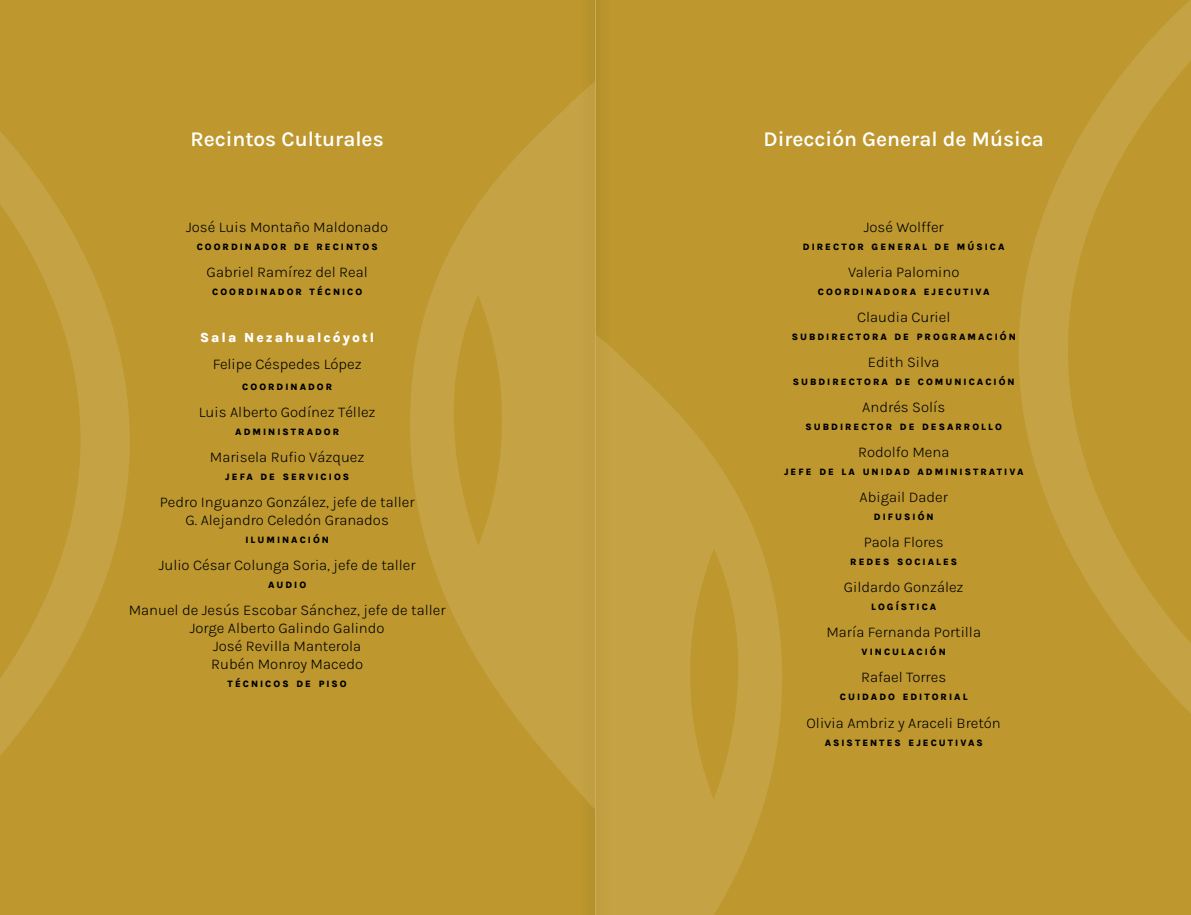
<style>
.page{position:relative;width:1191px;height:915px;background:#fff}
.page>*{position:absolute;margin:0;border:0;box-sizing:border-box;transform-origin:0 0}
.t1{font:600 21px "Karla";color:#fff}
.t2{font:300 15px/18px "Karla";color:#000;text-align:center}
.t3{font:800 13.5px "Karla";letter-spacing:.15em;color:#fff}
.t4{font:800 9.45px "Karla";letter-spacing:.215em;color:#000}
</style>
<div class="page">
<div style="left:0;top:0;width:595px;height:914px;background:#be982e"></div>
<div style="left:595px;top:0;width:596px;height:914px;background:#be982e"></div>
<svg style="left:410px;top:94px;width:171px;height:700px;fill:#c5a243"></svg>
<svg style="left:0;top:132px;width:130px;height:623px"></svg>
<svg style="left:1019px;top:0;width:172px;height:713px"></svg>
<svg style="left:609px;top:346px;width:173px;height:568px;fill:#c5a243"></svg>
<svg style="left:581px;top:82px;width:28px;height:832px;fill:#c19f41"></svg>
<hr style="left:595px;top:0;width:1px;height:914px;background:#cbad58">
<h1 class="t1" style="left:190px;top:126px;width:195px">Recintos Culturales</h1>
<h1 class="t1" style="left:763px;top:126px;width:282px">Dirección General de Música</h1>
<p class="t2" style="left:186px;top:217px;width:204px">José Luis Montaño Maldonado</p>
<p class="t4" style="left:197px;top:241px;width:183px">COORDINADOR DE RECINTOS</p>
<p class="t2" style="left:207px;top:262px;width:163px">Gabriel Ramírez del Real</p>
<p class="t4" style="left:212px;top:286px;width:152px">COORDINADOR TÉCNICO</p>
<p class="t3" style="left:200px;top:329px;width:176px">Sala Nezahualcóyotl</p>
<p class="t2" style="left:213px;top:355px;width:150px">Felipe Céspedes López</p>
<p class="t4" style="left:242px;top:380px;width:91px">COORDINADOR</p>
<p class="t2" style="left:199px;top:402px;width:178px">Luis Alberto Godínez Téllez</p>
<p class="t4" style="left:235px;top:425px;width:105px">ADMINISTRADOR</p>
<p class="t2" style="left:210px;top:447px;width:156px">Marisela Rufio Vázquez</p>
<p class="t4" style="left:225px;top:470px;width:125px">JEFA DE SERVICIOS</p>
<p class="t2" style="left:160px;top:492px;width:256px">Pedro Inguanzo González, jefe de taller<br>G. Alejandro Celedón Granados</p>
<p class="t4" style="left:245px;top:533px;width:85px">ILUMINACIÓN</p>
<p class="t2" style="left:159px;top:555px;width:258px">Julio César Colunga Soria, jefe de taller</p>
<p class="t4" style="left:268px;top:578px;width:40px">AUDIO</p>
<p class="t2" style="left:129px;top:600px;width:318px">Manuel de Jesús Escobar Sánchez, jefe de taller<br>Jorge Alberto Galindo Galindo<br>José Revilla Manterola<br>Rubén Monroy Macedo</p>
<p class="t4" style="left:228px;top:677px;width:121px">TÉCNICOS DE PISO</p>
<p class="t2" style="left:863px;top:217px;width:82px">José Wolffer</p>
<p class="t4" style="left:803px;top:241px;width:203px">DIRECTOR GENERAL DE MÚSICA</p>
<p class="t2" style="left:848px;top:262px;width:113px">Valeria Palomino</p>
<p class="t4" style="left:817px;top:286px;width:173px">COORDINADORA EJECUTIVA</p>
<p class="t2" style="left:857px;top:307px;width:95px">Claudia Curiel</p>
<p class="t4" style="left:791px;top:331px;width:225px">SUBDIRECTORA DE PROGRAMACIÓN</p>
<p class="t2" style="left:868px;top:352px;width:73px">Edith Silva</p>
<p class="t4" style="left:793px;top:376px;width:223px">SUBDIRECTORA DE COMUNICACIÓN</p>
<p class="t2" style="left:862px;top:397px;width:84px">Andrés Solís</p>
<p class="t4" style="left:805px;top:421px;width:198px">SUBDIRECTOR DE DESARROLLO</p>
<p class="t2" style="left:858px;top:442px;width:93px">Rodolfo Mena</p>
<p class="t4" style="left:784px;top:466px;width:241px">JEFE DE LA UNIDAD ADMINISTRATIVA</p>
<p class="t2" style="left:859px;top:487px;width:90px">Abigail Dader</p>
<p class="t4" style="left:874px;top:511px;width:61px">DIFUSIÓN</p>
<p class="t2" style="left:863px;top:532px;width:81px">Paola Flores</p>
<p class="t4" style="left:850px;top:556px;width:108px">REDES SOCIALES</p>
<p class="t2" style="left:844px;top:577px;width:121px">Gildardo González</p>
<p class="t4" style="left:871px;top:601px;width:67px">LOGÍSTICA</p>
<p class="t2" style="left:826px;top:622px;width:156px">María Fernanda Portilla</p>
<p class="t4" style="left:861px;top:646px;width:86px">VINCULACIÓN</p>
<p class="t2" style="left:861px;top:667px;width:86px">Rafael Torres</p>
<p class="t4" style="left:840px;top:691px;width:129px">CUIDADO EDITORIAL</p>
<p class="t2" style="left:806px;top:712px;width:196px">Olivia Ambriz y Araceli Bretón</p>
<p class="t4" style="left:824px;top:736px;width:160px">ASISTENTES EJECUTIVAS</p>
</div>
